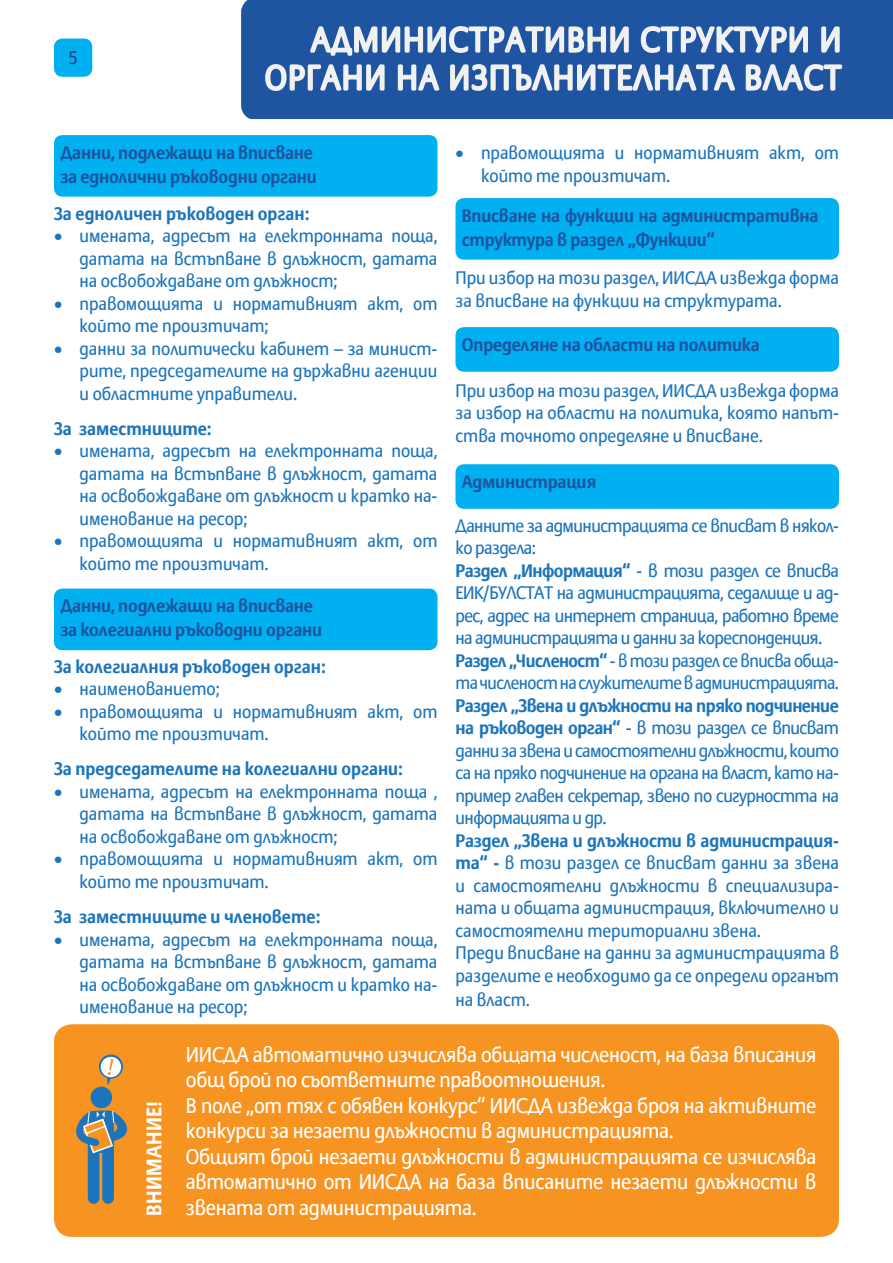
<style>
.page{position:relative;width:893px;height:1263px;background:#fff}
.page>*{position:absolute;margin:0;border:0;box-sizing:border-box;transform-origin:0 0}
.t1{font:21px/25.5px "Allianz Sans Cyr";letter-spacing:-.01em;color:#fff}
.t2{font:21px "Allianz Sans Bold Cyr";letter-spacing:.015em;color:#fff}
.t3{font:18px/22.5px "Allianz Sans Cyr";color:#1c75bc;text-align:justify}
.t4{font:18px/22.5px "Allianz Sans Cyr";letter-spacing:-.03em;color:#1c75bc}
.t5{font:18px/24px "Allianz Sans Bold Cyr";letter-spacing:-.01em;color:#1e54a0}
.t6{font:18px "Allianz Sans Bold Cyr";color:#1c75bc}
.t7{font:18px "Allianz Sans Bold Cyr";letter-spacing:-.03em;color:#1c75bc}
.t8{font:18px "Allianz Sans Cyr";color:#25408f}
.s1{font-family:"Allianz Sans Bold Cyr"}
.s2{font-family:"Allianz Sans Italic Cyr"}
</style>
<div class="page">
<div style="left:54px;top:39px;width:38px;height:38px;background:#00b0f0;border-radius:9px"></div>
<div style="left:241px;top:0;width:652px;height:119px;background:#1e54a0"></div>
<svg style="left:264px;top:6px;width:580px;height:98px"></svg>
<div style="left:54px;top:135px;width:383px;height:62px;background:#00b0f0;border-radius:9px"></div>
<div style="left:455px;top:198px;width:384px;height:62px;background:#00b0f0;border-radius:9px"></div>
<div style="left:455px;top:327px;width:384px;height:45px;background:#00b0f0;border-radius:9px"></div>
<div style="left:455px;top:464px;width:384px;height:45px;background:#00b0f0;border-radius:9px"></div>
<div style="left:54px;top:589px;width:383px;height:61px;background:#00b0f0;border-radius:9px"></div>
<div style="left:54px;top:1024px;width:785px;height:213px;background:#f79421;border-radius:18px"></div>
<div style="left:91px;top:1087px;width:21px;height:21px;background:#1c75bc;border-radius:50%"></div>
<svg style="left:76px;top:1110px;width:51px;height:94px"></svg>
<svg style="left:98px;top:1054px;width:25px;height:32px"></svg>
<p class="t8" style="left:68px;top:47px;width:11px">5</p>
<p class="t5" style="left:60px;top:141px;width:258px">Данни, подлежащи на вписване за еднолични ръководни органи</p>
<p class="t6" style="left:54px;top:202px;width:257px">За едноличен ръководен орган:</p>
<p class="t3" style="left:80px;top:225px;width:359px;text-indent:-26px">• имената, адресът на електронната поща, датата на встъпване в длъжност, датата на освобождаване от длъжност;</p>
<p class="t3" style="left:80px;top:293px;width:359px;text-indent:-26px">• правомощията и нормативният акт, от който те произтичат;</p>
<p class="t3" style="left:80px;top:338px;width:359px;text-indent:-26px">• данни за политически кабинет – за минист&shy;рите, председателите на държавни агенции и областните управители.</p>
<p class="t6" style="left:54px;top:417px;width:159px">За заместниците:</p>
<p class="t3" style="left:80px;top:441px;width:359px;text-indent:-26px">• имената, адресът на електронната поща, датата на встъпване в длъжност, датата на освобождаване от длъжност и кратко на&shy;именование на ресор;</p>
<p class="t3" style="left:80px;top:531px;width:359px;text-indent:-26px">• правомощията и нормативният акт, от който те произтичат.</p>
<p class="t5" style="left:60px;top:595px;width:263px">Данни, подлежащи на вписване за колегиални ръководни органи</p>
<p class="t6" style="left:54px;top:655px;width:273px">За колегиалния ръководен орган:</p>
<p class="t3" style="left:54px;top:678px;width:167px">• наименованието;</p>
<p class="t3" style="left:80px;top:701px;width:359px;text-indent:-26px">• правомощията и нормативният акт, от който те произтичат.</p>
<p class="t6" style="left:54px;top:758px;width:351px">За председателите на колегиални органи:</p>
<p class="t3" style="left:80px;top:781px;width:359px;text-indent:-26px">• имената, адресът на електронната поща , датата на встъпване в длъжност, датата на освобождаване от длъжност;</p>
<p class="t3" style="left:80px;top:849px;width:359px;text-indent:-26px">• правомощията и нормативният акт, от който те произтичат.</p>
<p class="t6" style="left:54px;top:905px;width:268px">За заместниците и членовете:</p>
<p class="t3" style="left:80px;top:929px;width:359px;text-indent:-26px">• имената, адресът на електронната поща, датата на встъпване в длъжност, датата на освобождаване от длъжност и кратко на&shy;именование на ресор;</p>
<p class="t3" style="left:481px;top:142px;width:359px;text-indent:-26px">• правомощията и нормативният акт, от който те произтичат.</p>
<p class="t5" style="left:462px;top:204px;width:358px">Вписване на функции на административна структура в раздел „Функции“</p>
<p class="t3" style="left:455px;top:268px;width:385px">При избор на този раздел, ИИСДА извежда форма за вписване на функции на структурата.</p>
<p class="t5" style="left:462px;top:333px;width:299px">Определяне на области на политика</p>
<p class="t3" style="left:455px;top:380px;width:385px">При избор на този раздел, ИИСДА извежда форма за избор на области на политика, която напът&shy;ства точното определяне и вписване.</p>
<p class="t5" style="left:462px;top:470px;width:136px">Администрация</p>
<p class="t4" style="left:455px;top:515px;width:385px">Данните за администрацията се вписват в някол&shy;ко раздела:<br><span class="s1">Раздел „Информация“</span> <span class="s2">-</span> в този раздел се вписва ЕИК/БУЛСТАТ на администрацията, седалище и ад&shy;рес, адрес на интернет страница, работно време на администрацията и данни за кореспонденция.<br><span class="s1">Раздел „Численост“</span> - в този раздел се вписва обща&shy;та численост на служителите в администрацията.</p>
<p class="t7" style="left:455px;top:694px;width:385px">Раздел „Звена и длъжности на пряко подчинение</p>
<p class="t3" style="left:455px;top:717px;width:385px"><span class="s1">на ръководен орган“</span> - в този раздел се вписват данни за звена и самостоятелни длъжности, които са на пряко подчинение на органа на власт, като на&shy;пример главен секретар, звено по сигурността на информацията и др.</p>
<p class="t6" style="left:455px;top:829px;width:385px">Раздел „Звена и длъжности в администрация-</p>
<p class="t3" style="left:455px;top:852px;width:385px;text-align:left"><span class="s1">та“ -</span> в този раздел се вписват данни за звена и самостоятелни длъжности в специализира&shy;ната и общата администрация, включително и самостоятелни териториални звена.<br>Преди вписване на данни за администрацията в разделите е необходимо да се определи органът на власт.</p>
<p class="t2" style="left:141px;top:1215px;width:116px;rotate:-90deg">ВНИМАНИЕ!</p>
<p class="t1" style="left:186px;top:1043px;width:632px">ИИСДА автоматично изчислява общата численост, на база вписания общ брой по съответните правоотношения.<br>В поле „от тях с обявен конкурс“ ИИСДА извежда броя на активните конкурси за незаети длъжности в администрацията.<br>Общият брой незаети длъжности в администрацията се изчислява автоматично от ИИСДА на база вписаните незаети длъжности в</p>
<p class="t1" style="left:186px;top:1196px;width:290px">звената от администрацията.</p>
</div>
